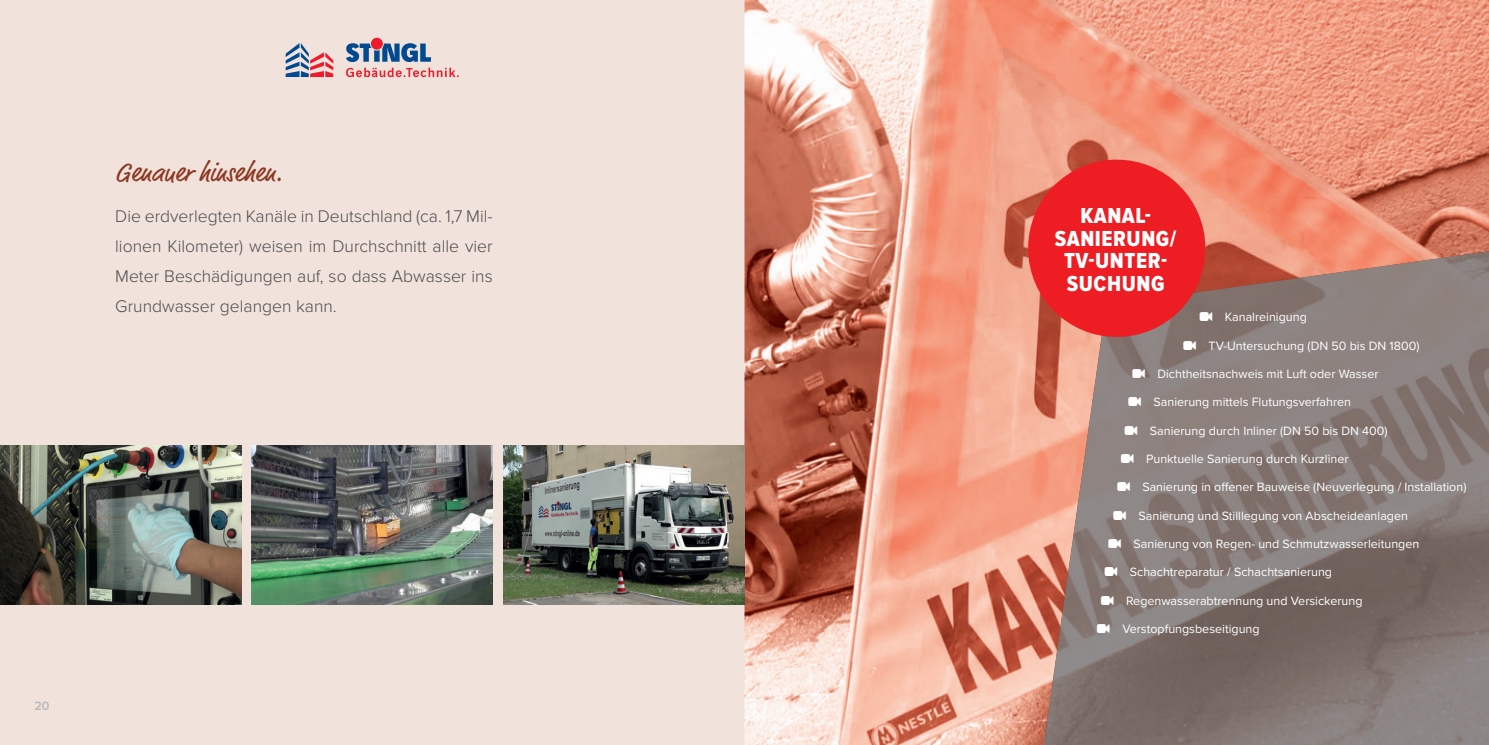
<style>
.page{position:relative;width:1489px;height:745px;background:#fff}
.page>*{position:absolute;margin:0;border:0;box-sizing:border-box;transform-origin:0 0}
.t1{font:26.25px "Market OT";color:#8d3722}
.t2{font:22.5px/22.5px "Proxima Nova Cond Extrabld";letter-spacing:.025em;color:#fff;text-align:center}
.t3{font:300 17.5px/30px "Proxima Nova";color:#4b4c4d;text-align:justify}
.t4{font:12.5px "Proxima Nova";color:#fff}
.t5{font:600 12.5px "Proxima Nova";color:#b6b7bb}
</style>
<div class="page">
<div style="left:0;top:0;width:744px;height:744px;background:#f1e3dc"></div>
<img style="left:744px;top:0;width:744px;height:744px">
<img style="left:0;top:445px;width:241px;height:159px">
<img style="left:252px;top:445px;width:241px;height:159px">
<img style="left:503px;top:445px;width:241px;height:159px">
<svg style="left:346px;top:68px;width:113px;height:9px"></svg>
<svg style="left:286px;top:43px;width:47px;height:34px"></svg>
<div style="left:371px;top:38px;width:12px;height:12px;background:#ee1b2c;border-radius:50%"></div>
<svg style="left:346px;top:43px;width:85px;height:19px"></svg>
<img style="left:1043px;top:251px;width:445px;height:493px">
<svg style="left:1440px;top:700px;width:11px;height:9px"></svg>
<div style="left:1028px;top:159px;width:177px;height:178px;background:#ee1d23;border-radius:50%"></div>
<svg style="left:1199px;top:312px;width:13px;height:9px"></svg>
<svg style="left:1183px;top:340px;width:12px;height:9px"></svg>
<svg style="left:1132px;top:369px;width:12px;height:8px"></svg>
<svg style="left:1128px;top:397px;width:12px;height:9px"></svg>
<svg style="left:1124px;top:425px;width:13px;height:9px"></svg>
<svg style="left:1120px;top:454px;width:13px;height:8px"></svg>
<svg style="left:1117px;top:482px;width:12px;height:9px"></svg>
<svg style="left:1113px;top:510px;width:12px;height:9px"></svg>
<svg style="left:1108px;top:539px;width:12px;height:8px"></svg>
<svg style="left:1104px;top:567px;width:13px;height:9px"></svg>
<svg style="left:1100px;top:595px;width:13px;height:9px"></svg>
<svg style="left:1097px;top:624px;width:12px;height:8px"></svg>
<h1 class="t1" style="left:115px;top:156px;width:169px">Genauer hinsehen.</h1>
<h3 class="t3" style="left:115px;top:201px;width:379px">Die erdverlegten Kanäle in Deutschland (ca. 1,7 Mil&shy;lionen Kilometer) weisen im Durchschnitt alle vier Meter Beschädigungen auf, so dass Abwasser ins Grundwasser gelangen kann.</h3>
<p class="t5" style="left:34px;top:697px;width:17px">20</p>
<h2 class="t2" style="left:1054px;top:205px;width:123px">KANAL-<br>SANIERUNG/<br>TV-UNTER-<br>SUCHUNG</h2>
<p class="t4" style="left:1224px;top:307px;width:83px">Kanalreinigung</p>
<p class="t4" style="left:1208px;top:336px;width:212px">TV-Untersuchung (DN 50 bis DN 1800)</p>
<p class="t4" style="left:1157px;top:364px;width:223px">Dichtheitsnachweis mit Luft oder Wasser</p>
<p class="t4" style="left:1153px;top:392px;width:199px">Sanierung mittels Flutungsverfahren</p>
<p class="t4" style="left:1149px;top:421px;width:239px">Sanierung durch Inliner (DN 50 bis DN 400)</p>
<p class="t4" style="left:1145px;top:449px;width:204px">Punktuelle Sanierung durch Kurzliner</p>
<p class="t4" style="left:1142px;top:477px;width:325px">Sanierung in offener Bauweise (Neuverlegung / Installation)</p>
<p class="t4" style="left:1138px;top:506px;width:271px">Sanierung und Stilllegung von Abscheideanlagen</p>
<p class="t4" style="left:1133px;top:534px;width:287px">Sanierung von Regen- und Schmutzwasserleitungen</p>
<p class="t4" style="left:1129px;top:562px;width:204px">Schachtreparatur / Schachtsanierung</p>
<p class="t4" style="left:1125px;top:591px;width:238px">Regenwasserabtrennung und Versickerung</p>
<p class="t4" style="left:1122px;top:619px;width:139px">Verstopfungsbeseitigung</p>
</div>
